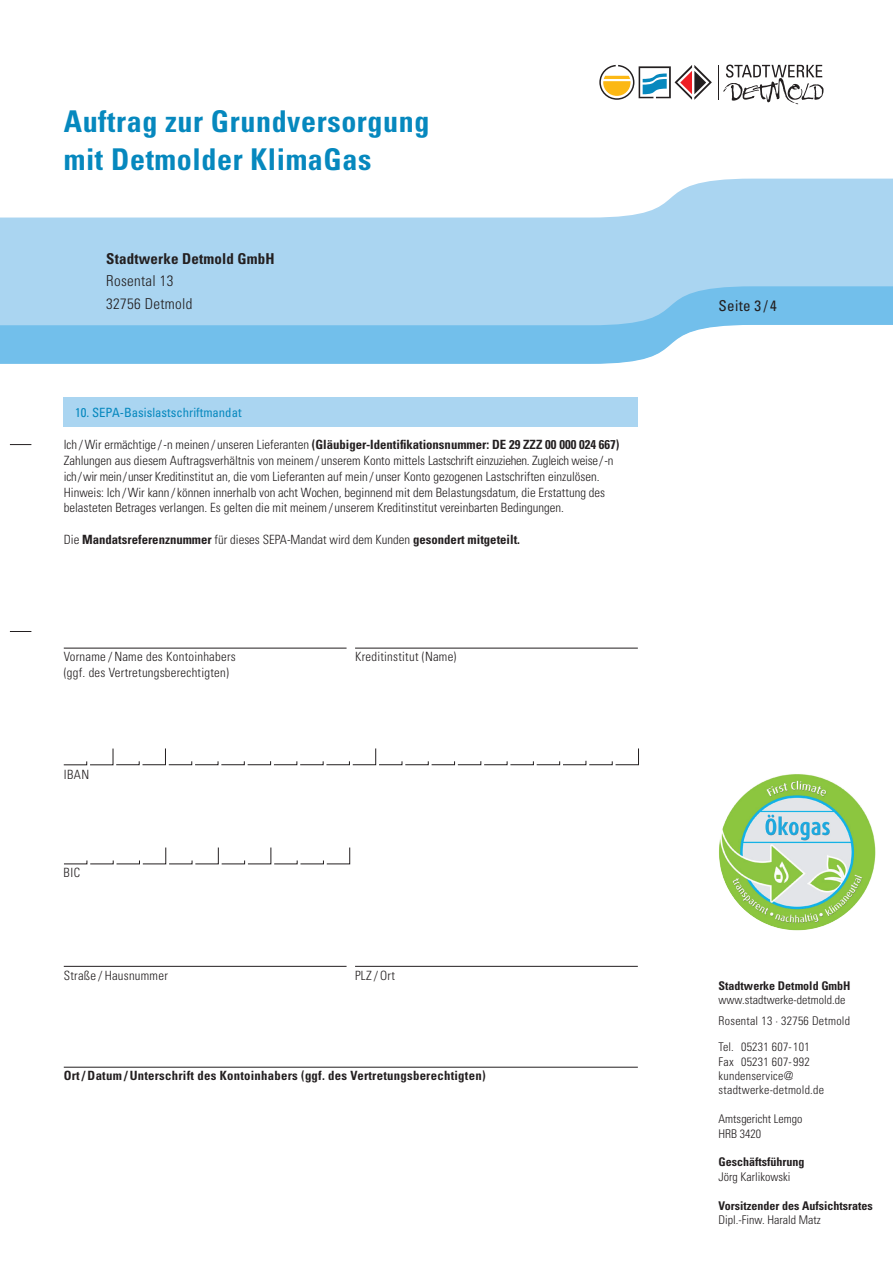
<style>
.page{position:relative;width:893px;height:1263px;background:#fff}
.page>*{position:absolute;margin:0;border:0;box-sizing:border-box;transform-origin:0 0}
.t1{font:700 condensed 30px/37.5px "Univers LT Std";letter-spacing:.02em;color:#0688be}
.t2{font:300 condensed 15px/22.5px "Univers LT Std";letter-spacing:.02em;color:#231f20}
.t3{font:700 condensed 15px "Univers LT Std";letter-spacing:.01em;color:#231f20}
.t4{font:condensed 15px "Univers LT Std";letter-spacing:.02em;color:#231f20}
.t5{font:300 condensed 12.75px/15.8px "Univers LT Std";color:#231f20}
.t6{font:300 condensed 12.75px/15.8px "Univers LT Std";letter-spacing:.02em;color:#231f20}
.t7{font:700 condensed 12.75px "Univers LT Std";color:#231f20}
.t8{font:700 condensed 12.75px "Univers LT Std";letter-spacing:.02em;color:#231f20}
.t9{font:condensed 12.75px "Univers LT Std";color:#0688be}
.t10{font:300 condensed 12px/20.4px "Univers LT Std";color:#231f20}
.t11{font:700 condensed 12px "Univers LT Std";color:#231f20}
.t12{font:300 condensed 12px/14.4px "Univers LT Std";letter-spacing:.02em;color:#231f20}
.s1{font-weight:700}
.s2{font-weight:300}
</style>
<div class="page">
<svg style="left:0;top:179px;width:893px;height:107px;fill:#aad5f1"></svg>
<svg style="left:0;top:286px;width:893px;height:78px;background:#98cfef"></svg>
<hr style="left:718px;top:65px;width:1px;height:35px;background:#231f20">
<svg style="left:599px;top:65px;width:113px;height:35px"></svg>
<svg style="left:723px;top:65px;width:100px;height:39px"></svg>
<img style="left:719px;top:773px;width:157px;height:157px;border-radius:79px">
<div style="left:64px;top:398px;width:574px;height:29px;background:#aad5f1"></div>
<svg style="left:10px;top:444px;width:21px;height:1px"></svg>
<svg style="left:10px;top:631px;width:21px;height:1px"></svg>
<hr style="left:64px;top:966px;width:283px;height:1px;background:#231f20">
<hr style="left:64px;top:648px;width:283px;height:1px;background:#231f20">
<hr style="left:355px;top:648px;width:283px;height:1px;background:#231f20">
<hr style="left:355px;top:966px;width:283px;height:1px;background:#231f20">
<hr style="left:64px;top:1067px;width:574px;height:1px;background:#231f20">
<svg style="left:64px;top:847px;width:286px;height:17px"></svg>
<svg style="left:63px;top:748px;width:576px;height:17px"></svg>
<h1 class="t1" style="left:64px;top:103px;width:367px">Auftrag zur Grundversorgung mit Detmolder KlimaGas</h1>
<p class="t3" style="left:106px;top:249px;width:170px">Stadtwerke Detmold GmbH</p>
<p class="t2" style="left:106px;top:270px;width:88px">Rosental 13<br>32756 Detmold</p>
<p class="t9" style="left:75px;top:404px;width:168px">10. SEPA-Basislastschriftmandat</p>
<p class="t5" style="left:64px;top:437px;width:557px">Ich /Wir ermächtige /-n meinen / unseren Lieferanten <span class="s1">(Gläubiger-Identifikationsnummer: DE 29 ZZZ 00 000 024 667)<br></span>Zahlungen aus diesem Auftragsverhältnis von meinem/ unserem Konto mittels Lastschrift einzuziehen. Zugleich weise/-n ich/wir mein/unser Kreditinstitut an, die vom Lieferanten auf mein / unser Konto gezogenen Lastschriften einzulösen.<br>Hinweis: Ich /Wir kann /können innerhalb von acht Wochen, beginnend mit dem Belastungsdatum, die Erstattung des belasteten Betrages verlangen. Es gelten die mit meinem/ unserem Kreditinstitut vereinbarten Bedingungen.</p>
<p class="t7" style="left:64px;top:531px;width:458px"><span class="s2">Die</span> Mandatsreferenznummer <span class="s2">für dieses SEPA-Mandat wird dem Kunden</span> gesondert mitgeteilt.</p>
<p class="t6" style="left:64px;top:649px;width:174px">Vorname / Name des Kontoinhabers (ggf. des Vertretungsberechtigten)</p>
<p class="t6" style="left:355px;top:649px;width:103px">Kreditinstitut (Name)</p>
<p class="t5" style="left:64px;top:767px;width:27px">IBAN</p>
<p class="t5" style="left:64px;top:865px;width:18px">BIC</p>
<p class="t6" style="left:64px;top:967px;width:106px">Straße / Hausnummer</p>
<p class="t5" style="left:355px;top:967px;width:41px">PLZ / Ort</p>
<p class="t8" style="left:64px;top:1068px;width:423px">Ort / Datum / Unterschrift des Kontoinhabers (ggf. des Vertretungsberechtigten)</p>
<p class="t4" style="left:719px;top:296px;width:60px">Seite 3 / 4</p>
<p class="t11" style="left:719px;top:978px;width:133px">Stadtwerke Detmold GmbH</p>
<p class="t10" style="left:719px;top:990px;width:133px">www.stadtwerke-detmold.de<br>Rosental 13 · 32756 Detmold</p>
<p class="t12" style="left:719px;top:1040px;width:107px">Tel. 05231 607-101<br>Fax 05231 607-992 kundenservice@ stadtwerke-detmold.de</p>
<p class="t10" style="left:719px;top:1112px;width:85px;line-height:14.4px">Amtsgericht Lemgo<br>HRB 3420</p>
<p class="t11" style="left:719px;top:1155px;width:87px">Geschäftsführung</p>
<p class="t10" style="left:719px;top:1166px;width:73px">Jörg Karlikowski</p>
<p class="t11" style="left:719px;top:1198px;width:156px">Vorsitzender des Aufsichtsrates</p>
<p class="t10" style="left:719px;top:1209px;width:104px">Dipl.-Finw. Harald Matz</p>
</div>
